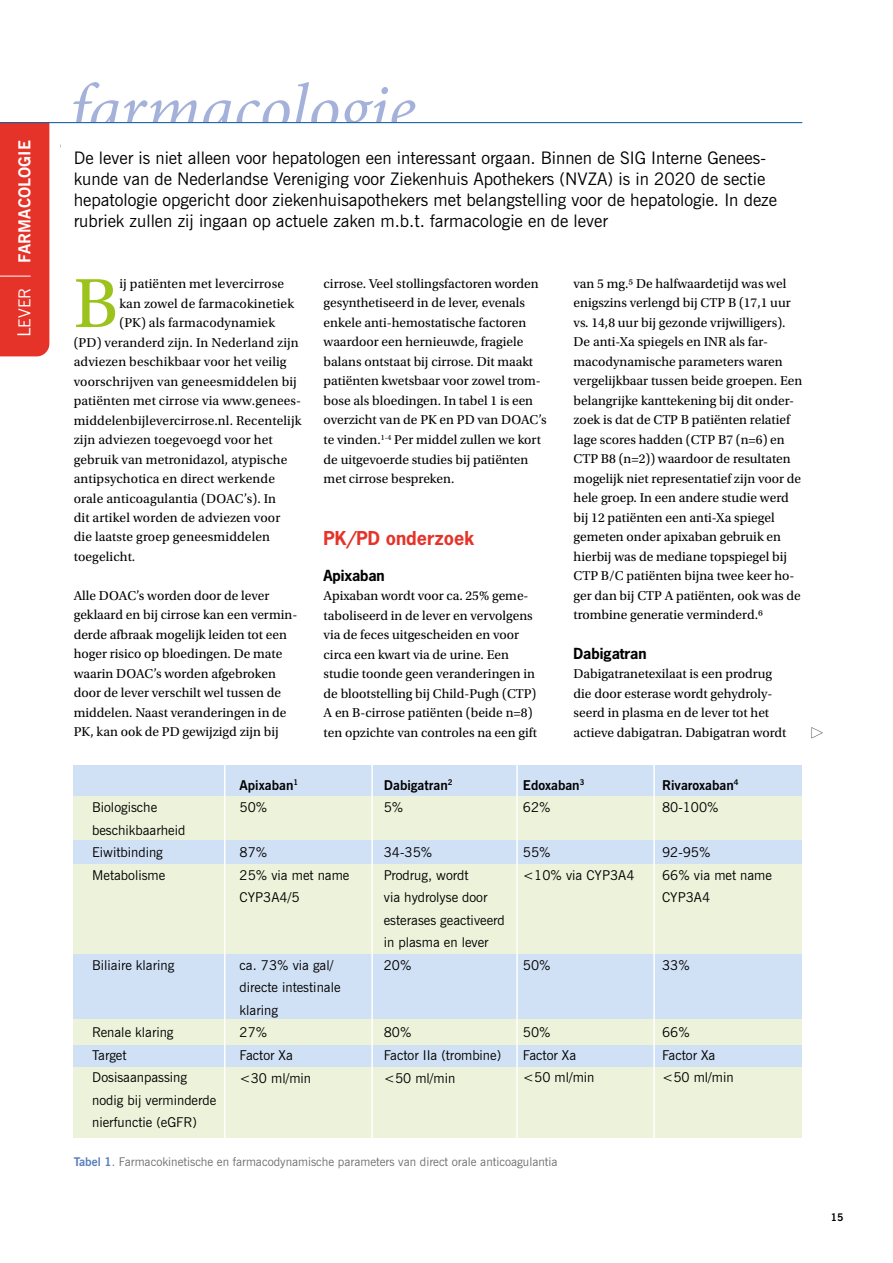
<style>
.page{position:relative;width:893px;height:1263px;background:#fff}
.page>*{position:absolute;margin:0;border:0;box-sizing:border-box;transform-origin:0 0}
.t1{font:73.2px "Utopia Std";color:#9bc31c}
.t2{font:italic 69px "Minion Pro";letter-spacing:-.005em;color:#a4b2db}
.t3{font:700 18px "News Gothic";color:#e63329}
.t4{font:17.25px/21px "News Gothic BT";color:#000}
.t5{font:700 16.5px "News Gothic BT";letter-spacing:.005em;color:#fff}
.t6{font:16.5px "News Gothic BT";color:#fff}
.t7{font:700 14.4px "News Gothic";letter-spacing:-.01em;color:#000}
.t8{font:13.5px/19.5px "Utopia Std";color:#000}
.t9{font:13.5px/22.5px "News Gothic BT";color:#000}
.t10{font:700 13.5px/22.5px "News Gothic BT";color:#000}
.t11{font:12px "News Gothic BT";color:#706f6f}
.t12{font:700 10.5px "News Gothic BT";color:#000}
.s1{font-size:18px}
.s2{font-weight:400}
.s3{font-weight:700;color:#587ebe}
</style>
<div class="page">
<div style="left:74px;top:765px;width:728px;height:369px;background:#d1e1f5"></div>
<div style="left:74px;top:797px;width:728px;height:43px;background:#edf3da"></div>
<div style="left:74px;top:864px;width:728px;height:90px;background:#edf3da"></div>
<div style="left:74px;top:1019px;width:728px;height:25px;background:#edf3da"></div>
<div style="left:74px;top:1067px;width:728px;height:71px;background:#edf3da"></div>
<div style="left:0;top:123px;width:49px;height:233px;background:#e63329"></div>
<hr style="left:0;top:276px;width:31px;height:1px;background:#fff">
<hr style="left:0;top:122px;width:802px;height:1px;background:#0053a1">
<hr style="left:224px;top:757px;width:1px;height:392px;background:#fff">
<hr style="left:371px;top:757px;width:2px;height:392px;background:#fff">
<hr style="left:516px;top:757px;width:2px;height:392px;background:#fff">
<hr style="left:653px;top:757px;width:2px;height:392px;background:#fff">
<p class="t5" style="left:15px;top:263px;width:124px;rotate:-90deg">FARMACOLOGIE</p>
<p class="t6" style="left:15px;top:337px;width:50px;rotate:-90deg"><span class="s1">L</span>EVER</p>
<h2 class="t2" style="left:70px;top:62px;width:348px">farmacologie</h2>
<p class="t4" style="left:74px;top:147px;width:705px">De lever is niet alleen voor hepatologen een interessant orgaan. Binnen de SIG Interne Genees&shy;kunde van de Nederlandse Vereniging voor Ziekenhuis Apothekers (NVZA) is in 2020 de sectie hepatologie opgericht door ziekenhuisapothekers met belangstelling voor de hepatologie. In deze rubriek zullen zij ingaan op actuele zaken m.b.t. farmacologie en de lever</p>
<h1 class="t1" style="left:74px;top:264px;width:46px">B</h1>
<p class="t8" style="left:119px;top:274px;width:166px">ij patiënten met levercirrose</p>
<p class="t8" style="left:119px;top:294px;width:176px">kan zowel de farmacokinetiek</p>
<p class="t8" style="left:119px;top:313px;width:157px">(PK) als farmacodynamiek</p>
<p class="t8" style="left:74px;top:333px;width:227px">(PD) veranderd zijn. In Nederland zijn</p>
<p class="t8" style="left:74px;top:352px;width:214px">adviezen beschikbaar voor het veilig</p>
<p class="t8" style="left:74px;top:372px;width:225px">voorschrijven van geneesmiddelen bij</p>
<p class="t8" style="left:74px;top:391px;width:229px">patiënten met cirrose via www.genees-</p>
<p class="t8" style="left:74px;top:411px;width:229px">middelenbijlevercirrose.nl. Recentelijk</p>
<p class="t8" style="left:74px;top:430px;width:201px">zijn adviezen toegevoegd voor het</p>
<p class="t8" style="left:74px;top:450px;width:215px">gebruik van metronidazol, atypische</p>
<p class="t8" style="left:74px;top:469px;width:203px">antipsychotica en direct werkende</p>
<p class="t8" style="left:74px;top:489px;width:204px">orale anticoagulantia (DOAC’s). In</p>
<p class="t8" style="left:74px;top:508px;width:208px">dit artikel worden de adviezen voor</p>
<p class="t8" style="left:74px;top:528px;width:198px">die laatste groep geneesmiddelen</p>
<p class="t8" style="left:74px;top:547px;width:63px">toegelicht.</p>
<p class="t8" style="left:74px;top:586px;width:225px">Alle DOAC’s worden door de lever geklaard en bij cirrose kan een vermin&shy;derde afbraak mogelijk leiden tot een hoger risico op bloedingen. De mate waarin DOAC’s worden afgebroken door de lever verschilt wel tussen de middelen. Naast veranderingen in de PK, kan ook de PD gewijzigd zijn bij</p>
<p class="t8" style="left:324px;top:274px;width:224px">cirrose. Veel stollingsfactoren worden gesynthetiseerd in de lever, evenals enkele anti-hemostatische factoren waardoor een hernieuwde, fragiele balans ontstaat bij cirrose. Dit maakt patiënten kwetsbaar voor zowel trom&shy;bose als bloedingen. In tabel 1 is een overzicht van de PK en PD van DOAC’s te vinden.<sup>1-4</sup> Per middel zullen we kort de uitgevoerde studies bij patiënten met cirrose bespreken.</p>
<h3 class="t3" style="left:324px;top:526px;width:152px">PK/PD onderzoek</h3>
<p class="t7" style="left:324px;top:566px;width:63px">Apixaban</p>
<p class="t8" style="left:324px;top:586px;width:215px">Apixaban wordt voor ca. 25% geme&shy;taboliseerd in de lever en vervolgens via de feces uitgescheiden en voor circa een kwart via de urine. Een studie toonde geen veranderingen in de blootstelling bij Child-Pugh (CTP)<br>A en B-cirrose patiënten (beide n=8) ten opzichte van controles na een gift</p>
<p class="t8" style="left:574px;top:274px;width:230px">van 5 mg.5 De halfwaardetijd was wel enigszins verlengd bij CTP B (17,1 uur vs. 14,8 uur bij gezonde vrijwilligers).<br>De anti-Xa spiegels en INR als far&shy;macodynamische parameters waren vergelijkbaar tussen beide groepen. Een belangrijke kanttekening bij dit onder&shy;zoek is dat de CTP B patiënten relatief lage scores hadden (CTP B7 (n=6) en CTP B8 (n=2)) waardoor de resultaten mogelijk niet representatief zijn voor de hele groep. In een andere studie werd bij 12 patiënten een anti-Xa spiegel gemeten onder apixaban gebruik en hierbij was de mediane topspiegel bij CTP B/C patiënten bijna twee keer ho&shy;ger dan bij CTP A patiënten, ook was de trombine generatie verminderd.6</p>
<p class="t7" style="left:574px;top:644px;width:74px">Dabigatran</p>
<p class="t8" style="left:574px;top:664px;width:214px">Dabigatranetexilaat is een prodrug die door esterase wordt gehydroly&shy;seerd in plasma en de lever tot het actieve dabigatran. Dabigatran wordt</p>
<p class="t9" style="left:92px;top:796px;width:95px">Biologische beschikbaarheid<br>Eiwitbinding<br>Metabolisme</p>
<p class="t9" style="left:92px;top:954px;width:84px">Biliaire klaring</p>
<p class="t9" style="left:92px;top:1021px;width:126px">Renale klaring<br>Target<br>Dosisaanpassing nodig bij verminderde nierfunctie (eGFR)</p>
<p class="t10" style="left:240px;top:774px;width:60px">Apixaban<sup>1<br></sup><span class="s2">50%</span></p>
<p class="t9" style="left:240px;top:841px;width:111px">87%<br>25% via met name<br>CYP3A4/5</p>
<p class="t9" style="left:240px;top:954px;width:102px">ca. 73% via gal/ directe intestinale klaring<br>27%<br>Factor Xa<br>&lt;30 ml/min</p>
<p class="t10" style="left:384px;top:774px;width:70px">Dabigatran<sup>2<br></sup><span class="s2">5%</span></p>
<p class="t9" style="left:384px;top:841px;width:122px">34-35%<br>Prodrug, wordt<br>via hydrolyse door esterases geactiveerd in plasma en lever<br>20%</p>
<p class="t10" style="left:523px;top:774px;width:63px">Edoxaban<sup>3<br></sup><span class="s2">62%</span></p>
<p class="t9" style="left:523px;top:841px;width:113px">55%<br>&lt;10% via CYP3A4</p>
<p class="t9" style="left:523px;top:954px;width:29px">50%</p>
<p class="t9" style="left:384px;top:1021px;width:119px">80%<br>Factor IIa (trombine) &lt;50 ml/min</p>
<p class="t9" style="left:523px;top:1021px;width:73px">50%<br>Factor Xa &lt;50 ml/min</p>
<p class="t11" style="left:74px;top:1154px;width:485px"><span class="s3">Tabel 1</span>. Farmacokinetische en farmacodynamische parameters van direct orale anticoagulantia</p>
<p class="t10" style="left:662px;top:774px;width:78px">Rivaroxaban<sup>4<br></sup><span class="s2">80-100%</span></p>
<p class="t9" style="left:662px;top:841px;width:111px">92-95%<br>66% via met name<br>CYP3A4</p>
<p class="t9" style="left:662px;top:954px;width:29px">33%</p>
<p class="t9" style="left:662px;top:1021px;width:73px">66%<br>Factor Xa &lt;50 ml/min</p>
<p class="t12" style="left:831px;top:1211px;width:14px">15</p>
</div>
